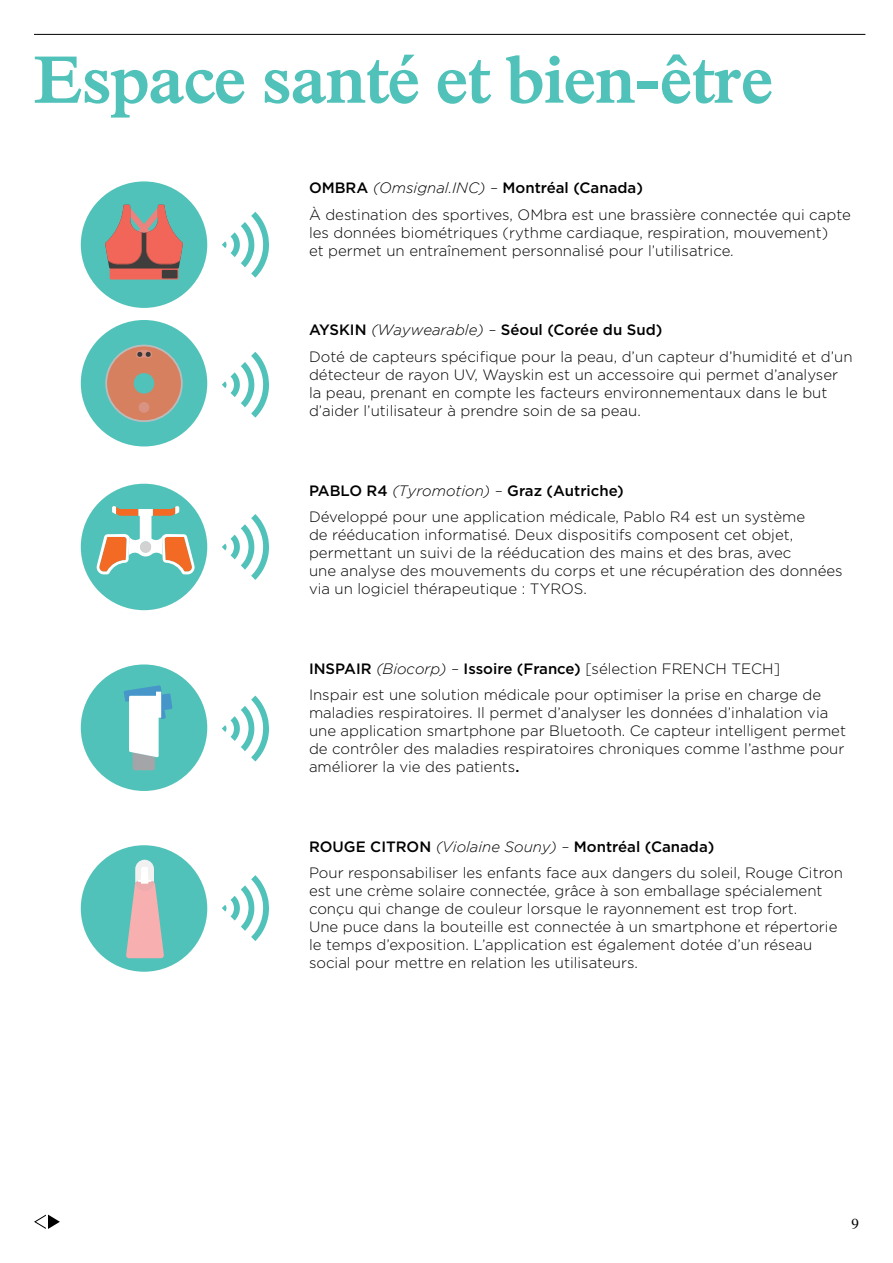
<style>
.page{position:relative;width:893px;height:1263px;background:#fff}
.page>*{position:absolute;margin:0;border:0;box-sizing:border-box;transform-origin:0 0}
.t1{font:600 66px "Times BQ";color:#51c2b9}
.t2{font:300 15px/18px "Gotham";color:#000}
.t3{font:500 15px "Gotham";color:#000}
.t4{font:15px "Times";color:#000}
.s1{font-weight:300;font-style:italic}
.s2{font-weight:300}
.s3{font-weight:500}
</style>
<div class="page">
<svg style="left:34px;top:1214px;width:26px;height:15px"></svg>
<hr style="left:34px;top:34px;width:831px;height:1px;background:#000">
<div style="left:81px;top:484px;width:126px;height:126px;background:#51c2b9;border-radius:50%"></div>
<svg style="left:222px;top:514px;width:47px;height:66px"></svg>
<svg style="left:96px;top:506px;width:100px;height:68px"></svg>
<div style="left:81px;top:181px;width:126px;height:127px;background:#51c2b9;border-radius:50%"></div>
<svg style="left:222px;top:212px;width:47px;height:66px"></svg>
<svg style="left:110px;top:266px;width:68px;height:14px"></svg>
<div style="left:162px;top:270px;width:15px;height:8px;background:#3f3e3d"></div>
<svg style="left:105px;top:205px;width:78px;height:63px"></svg>
<div style="left:81px;top:320px;width:126px;height:126px;background:#51c2b9;border-radius:50%"></div>
<svg style="left:222px;top:352px;width:47px;height:65px"></svg>
<svg style="left:105px;top:345px;width:78px;height:77px"></svg>
<div style="left:81px;top:845px;width:126px;height:127px;background:#51c2b9;border-radius:50%"></div>
<svg style="left:222px;top:875px;width:47px;height:66px"></svg>
<svg style="left:126px;top:860px;width:38px;height:98px"></svg>
<div style="left:81px;top:664px;width:126px;height:127px;background:#51c2b9;border-radius:50%"></div>
<svg style="left:222px;top:696px;width:47px;height:65px"></svg>
<svg style="left:124px;top:685px;width:49px;height:85px"></svg>
<p class="t1" style="left:34px;top:42px;width:740px">Espace santé et bien-être</p>
<p class="t3" style="left:309px;top:178px;width:336px">OMBRA <span class="s1">(Omsignal.INC) –</span> Montréal (Canada)</p>
<p class="t2" style="left:309px;top:205px;width:543px">À destination des sportives, OMbra est une brassière connectée qui capte les données biométriques (rythme cardiaque, respiration, mouvement)<br>et permet un entraînement personnalisé pour l’utilisatrice.</p>
<p class="t3" style="left:309px;top:320px;width:355px">AYSKIN <span class="s1">(Waywearable) –</span> Séoul (Corée du Sud)</p>
<p class="t2" style="left:309px;top:347px;width:545px">Doté de capteurs spécifique pour la peau, d’un capteur d’humidité et d’un détecteur de rayon UV, Wayskin est un accessoire qui permet d’analyser la peau, prenant en compte les facteurs environnementaux dans le but d’aider l’utilisateur à prendre soin de sa peau.</p>
<p class="t3" style="left:309px;top:480px;width:316px">PABLO R4 <span class="s1">(Tyromotion) –</span> Graz (Autriche)</p>
<p class="t2" style="left:309px;top:507px;width:535px">Développé pour une application médicale, Pablo R4 est un système<br>de rééducation informatisé. Deux dispositifs composent cet objet, permettant un suivi de la rééducation des mains et des bras, avec<br>une analyse des mouvements du corps et une récupération des données via un logiciel thérapeutique : TYROS.</p>
<p class="t3" style="left:309px;top:658px;width:473px">INSPAIR <span class="s1">(Biocorp) –</span> Issoire (France) <span class="s2">[sélection FRENCH TECH]</span></p>
<p class="t2" style="left:309px;top:685px;width:538px">Inspair est une solution médicale pour optimiser la prise en charge de maladies respiratoires. Il permet d’analyser les données d’inhalation via une application smartphone par Bluetooth. Ce capteur intelligent permet de contrôler des maladies respiratoires chroniques comme l’asthme pour améliorer la vie des patients<span class="s3">.</span></p>
<p class="t3" style="left:309px;top:836px;width:407px">ROUGE CITRON <span class="s1">(Violaine Souny) –</span> Montréal (Canada)</p>
<p class="t2" style="left:309px;top:863px;width:536px">Pour responsabiliser les enfants face aux dangers du soleil, Rouge Citron est une crème solaire connectée, grâce à son emballage spécialement conçu qui change de couleur lorsque le rayonnement est trop fort.<br>Une puce dans la bouteille est connectée à un smartphone et répertorie le temps d’exposition. L’application est également dotée d’un réseau social pour mettre en relation les utilisateurs.</p>
<p class="t4" style="left:851px;top:1210px;width:9px">9</p>
</div>
